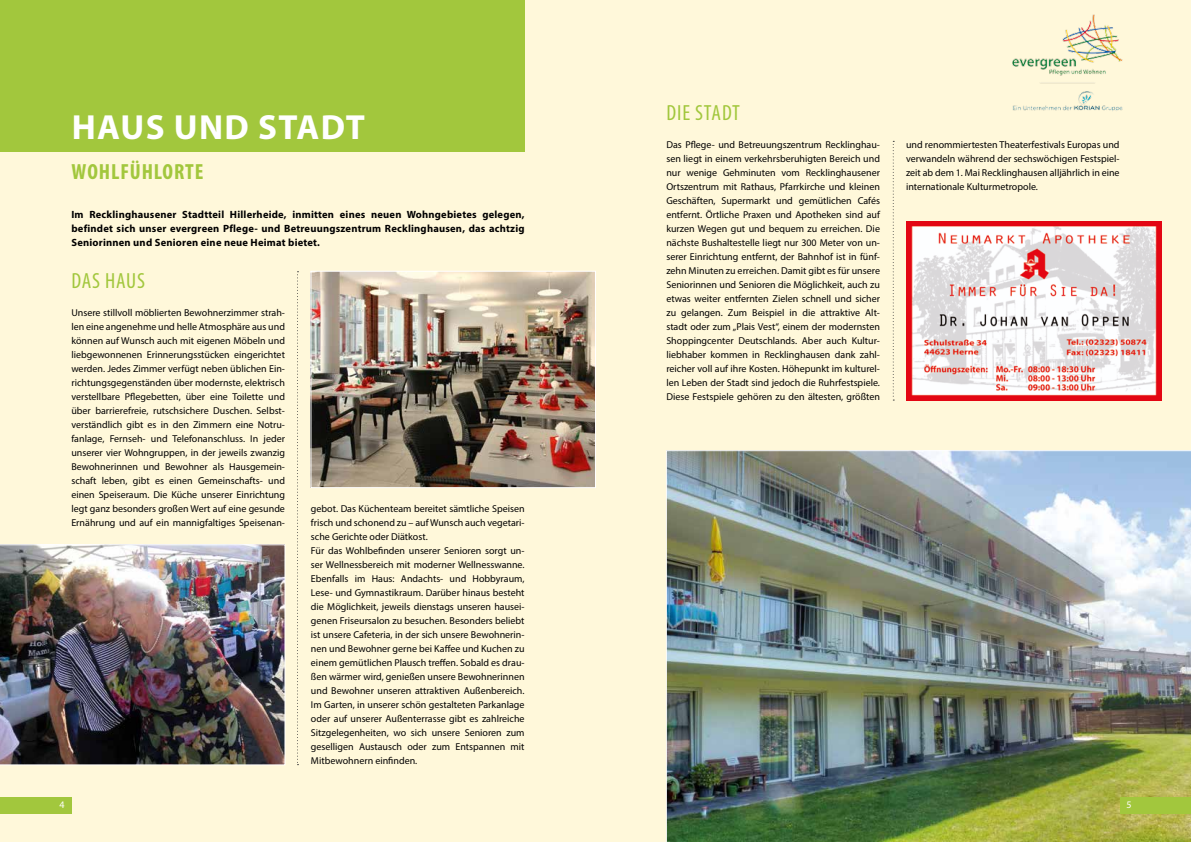
<style>
.page{position:relative;width:1191px;height:842px;background:#fff8da}
.page>*{position:absolute;margin:0;border:0;box-sizing:border-box;transform-origin:0 0}
.t1{font:700 35px "Myriad Pro";letter-spacing:.04em;color:#fff}
.t2{font:condensed 22px "Myriad Pro";letter-spacing:.04em;color:#a2c73d}
.t3{font:700 condensed 22px "Myriad Pro";letter-spacing:.04em;color:#a2c73d}
.t4{font:700 10.5px/14px "Myriad Pro";letter-spacing:.02em;color:#000;text-align:justify}
.t5{font:10px/14px "Myriad Pro";color:#000;text-align:justify}
.t6{font:10px "Myriad Pro";color:#fff}
</style>
<div class="page">
<img style="left:666px;top:450px;width:525px;height:392px">
<img style="left:0;top:544px;width:285px;height:221px">
<img style="left:312px;top:273px;width:282px;height:213px">
<div style="left:310px;top:271px;width:286px;height:217px;border:1px solid #fff"></div>
<div style="left:1120px;top:797px;width:71px;height:16px;background:#a2c73d"></div>
<div style="left:0;top:797px;width:71px;height:16px;background:#a2c73d"></div>
<div style="left:0;top:0;width:524px;height:151px;background:#a2c73d"></div>
<img style="left:1012px;top:14px;width:111px;height:97px">
<img style="left:906px;top:222px;width:255px;height:179px">
<svg style="left:892px;top:141px;width:2px;height:260px"></svg>
<svg style="left:297px;top:271px;width:1px;height:494px"></svg>
<h1 class="t1" style="left:72px;top:104px;width:295px">HAUS UND STADT</h1>
<h2 class="t3" style="left:72px;top:158px;width:133px">WOHLFÜHLORTE</h2>
<p class="t4" style="left:71px;top:207px;width:455px">Im Recklinghausener Stadtteil Hillerheide, inmitten eines neuen Wohngebietes gelegen, befindet sich unser evergreen Pflege- und Betreuungszentrum Recklinghausen, das achtzig Seniorinnen und Senioren eine neue Heimat bietet.</p>
<h2 class="t2" style="left:72px;top:267px;width:75px">DAS HAUS</h2>
<p class="t5" style="left:71px;top:305px;width:215px">Unsere stillvoll möblierten Bewohnerzimmer strah&shy;len eine angenehme und helle Atmosphäre aus und können auf Wunsch auch mit eigenen Möbeln und liebgewonnenen Erinnerungsstücken eingerichtet werden. Jedes Zimmer verfügt neben üblichen Ein&shy;richtungsgegenständen über modernste, elektrisch verstellbare Pflegebetten, über eine Toilette und über barrierefreie, rutschsichere Duschen. Selbst&shy;verständlich gibt es in den Zimmern eine Notru&shy;fanlage, Fernseh- und Telefonanschluss. In jeder unserer vier Wohngruppen, in der jeweils zwanzig Bewohnerinnen und Bewohner als Hausgemein&shy;schaft leben, gibt es einen Gemeinschafts- und einen Speiseraum. Die Küche unserer Einrichtung legt ganz besonders großen Wert auf eine gesunde Ernährung und auf ein mannigfaltiges Speisenan-</p>
<p class="t5" style="left:311px;top:501px;width:215px;text-align:left">gebot. Das Küchenteam bereitet sämtliche Speisen frisch und schonend zu – auf Wunsch auch vegetari&shy;sche Gerichte oder Diätkost.<br>Für das Wohlbefinden unserer Senioren sorgt un&shy;ser Wellnessbereich mit moderner Wellnesswanne.<br>Ebenfalls im Haus: Andachts- und Hobbyraum, Lese- und Gymnastikraum. Darüber hinaus besteht die Möglichkeit, jeweils dienstags unseren hausei&shy;genen Friseursalon zu besuchen. Besonders beliebt ist unsere Cafeteria, in der sich unsere Bewohnerin&shy;nen und Bewohner gerne bei Kaffee und Kuchen zu einem gemütlichen Plausch treffen. Sobald es drau&shy;ßen wärmer wird, genießen unsere Bewohnerinnen und Bewohner unseren attraktiven Außenbereich.<br>Im Garten, in unserer schön gestalteten Parkanlage oder auf unserer Außenterrasse gibt es zahlreiche Sitzgelegenheiten, wo sich unsere Senioren zum geselligen Austausch oder zum Entspannen mit Mitbewohnern einfinden.</p>
<h2 class="t2" style="left:666px;top:99px;width:75px">DIE STADT</h2>
<p class="t5" style="left:666px;top:137px;width:215px">Das Pflege- und Betreuungszentrum Recklinghau&shy;sen liegt in einem verkehrsberuhigten Bereich und nur wenige Gehminuten vom Recklinghausener Ortszentrum mit Rathaus, Pfarrkirche und kleinen Geschäften, Supermarkt und gemütlichen Cafés entfernt. Örtliche Praxen und Apotheken sind auf kurzen Wegen gut und bequem zu erreichen. Die nächste Bushaltestelle liegt nur 300 Meter von un&shy;serer Einrichtung entfernt, der Bahnhof ist in fünf&shy;zehn Minuten zu erreichen. Damit gibt es für unsere Seniorinnen und Senioren die Möglichkeit, auch zu etwas weiter entfernten Zielen schnell und sicher zu gelangen. Zum Beispiel in die attraktive Alt&shy;stadt oder zum „Plais Vest“, einem der modernsten Shoppingcenter Deutschlands. Aber auch Kultur&shy;liebhaber kommen in Recklinghausen dank zahl&shy;reicher voll auf ihre Kosten. Höhepunkt im kulturel&shy;len Leben der Stadt sind jedoch die Ruhrfestspiele.<br>Diese Festspiele gehören zu den ältesten, größten</p>
<p class="t5" style="left:906px;top:137px;width:215px">und renommiertesten Theaterfestivals Europas und verwandeln während der sechswöchigen Festspiel&shy;zeit ab dem 1. Mai Recklinghausen alljährlich in eine internationale Kulturmetropole.</p>
<p class="t6" style="left:60px;top:798px;width:7px">4</p>
<p class="t6" style="left:1126px;top:798px;width:7px">5</p>
</div>
